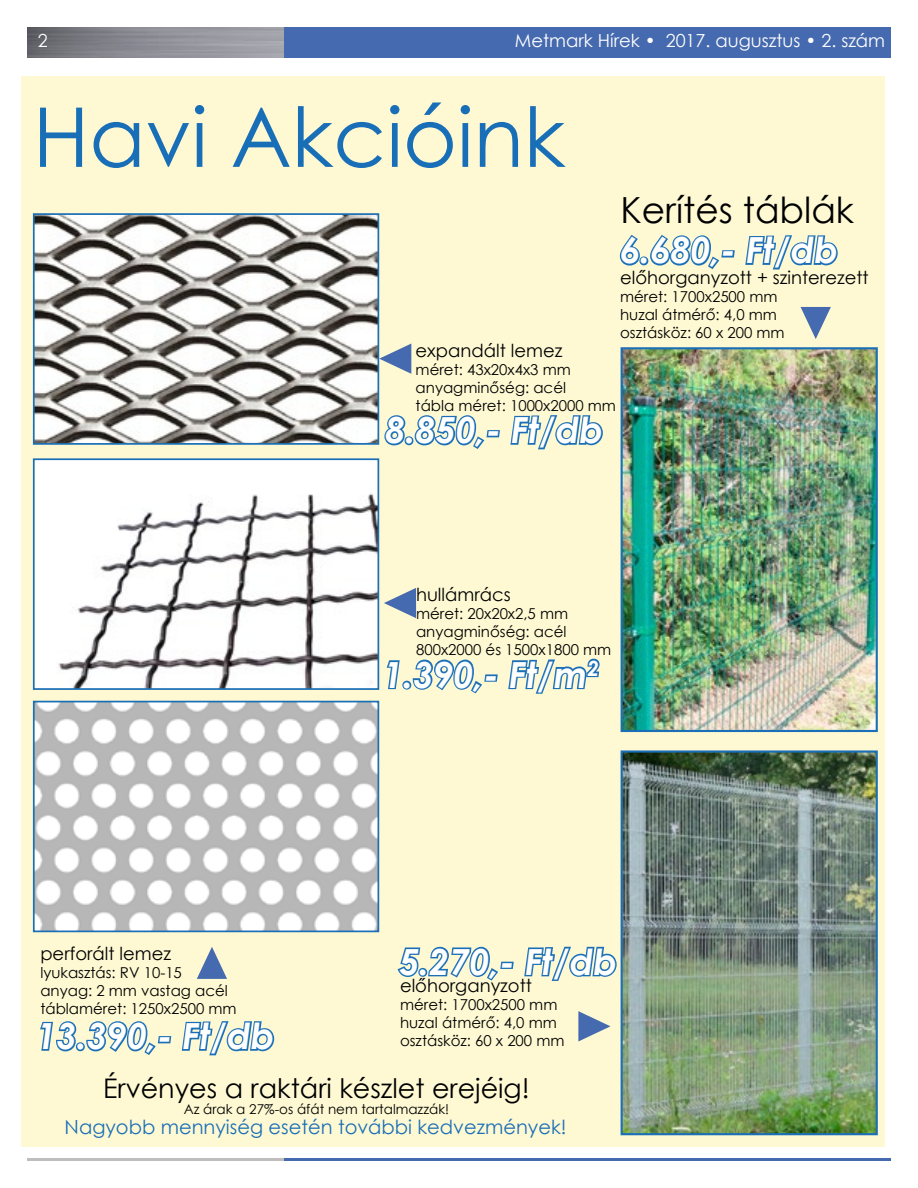
<style>
.page{position:relative;width:918px;height:1188px;background:#fff}
.page>*{position:absolute;margin:0;border:0;box-sizing:border-box;transform-origin:0 0}
.t1{font:82.5px "Century Gothic";color:#196fb7}
.t2{font:italic 700 36px "Century Gothic";color:#fff}
.t3{font:36px "Century Gothic";color:#000}
.t4{font:27px "Century Gothic";color:#000}
.t5{font:19.5px "Century Gothic";color:#1b6fb7}
.t6{font:18px "Century Gothic";color:#000}
.t7{font:18px "Century Gothic";color:#fff}
.t8{font:15px/18px "Century Gothic";color:#000}
.t9{font:13.5px "Century Gothic";color:#000}
</style>
<div class="page">
<div style="left:284px;top:27px;width:607px;height:30px;background:#466aaf"></div>
<img style="left:27px;top:27px;width:257px;height:30px">
<hr style="left:284px;top:1158px;width:607px;height:3px;background:#466aaf">
<hr style="left:27px;top:1158px;width:257px;height:3px;background:#bfbdbe">
<div style="left:21px;top:76px;width:864px;height:1071px;background:#fef9d3"></div>
<svg style="left:578px;top:1011px;width:33px;height:30px"></svg>
<img style="left:624px;top:350px;width:251px;height:379px">
<div style="left:621px;top:347px;width:257px;height:385px;border:2px solid #1b6fb7"></div>
<img style="left:624px;top:753px;width:251px;height:379px">
<div style="left:621px;top:750px;width:257px;height:385px;border:2px solid #1b6fb7"></div>
<img style="left:36px;top:216px;width:340px;height:226px">
<div style="left:33px;top:213px;width:346px;height:232px;border:2px solid #1b6fb7"></div>
<img style="left:36px;top:704px;width:340px;height:225px">
<div style="left:33px;top:701px;width:346px;height:231px;border:2px solid #1b6fb7"></div>
<img style="left:36px;top:461px;width:340px;height:226px">
<div style="left:33px;top:458px;width:346px;height:232px;border:2px solid #1b6fb7"></div>
<svg style="left:801px;top:307px;width:30px;height:32px"></svg>
<svg style="left:379px;top:344px;width:32px;height:30px"></svg>
<svg style="left:197px;top:947px;width:30px;height:32px"></svg>
<svg style="left:384px;top:588px;width:32px;height:30px"></svg>
<svg style="left:397px;top:946px;width:117px;height:35px"></svg>
<svg style="left:524px;top:946px;width:93px;height:35px"></svg>
<svg style="left:619px;top:235px;width:116px;height:34px"></svg>
<svg style="left:745px;top:235px;width:93px;height:35px"></svg>
<svg style="left:384px;top:415px;width:116px;height:34px"></svg>
<svg style="left:510px;top:415px;width:93px;height:35px"></svg>
<svg style="left:40px;top:1021px;width:132px;height:34px"></svg>
<svg style="left:181px;top:1021px;width:94px;height:35px"></svg>
<svg style="left:386px;top:659px;width:112px;height:35px"></svg>
<svg style="left:508px;top:658px;width:92px;height:36px"></svg>
<p class="t7" style="left:38px;top:28px;width:11px">2</p>
<p class="t7" style="left:515px;top:28px;width:372px">Metmark Hírek • 2017. augusztus • 2. szám</p>
<h1 class="t1" style="left:33px;top:79px;width:534px">Havi Akcióink</h1>
<h2 class="t3" style="left:621px;top:185px;width:235px">Kerítés táblák</h2>
<h2 class="t2" style="left:620px;top:223px;width:220px">6.680,- Ft/db</h2>
<p class="t6" style="left:620px;top:265px;width:250px">előhorganyzott + szinterezett</p>
<p class="t8" style="left:620px;top:287px;width:166px">méret: 1700x2500 mm huzal átmérő: 4,0 mm osztásköz: 60 x 200 mm</p>
<p class="t6" style="left:416px;top:338px;width:148px">expandált lemez</p>
<p class="t8" style="left:416px;top:360px;width:202px">méret: 43x20x4x3 mm anyagminőség: acél<br>tábla méret: 1000x2000 mm</p>
<h2 class="t2" style="left:385px;top:403px;width:220px">8.850,- Ft/db</h2>
<p class="t6" style="left:416px;top:582px;width:96px">hullámrács</p>
<p class="t8" style="left:416px;top:605px;width:197px">méret: 20x20x2,5 mm anyagminőség: acél<br>800x2000 és 1500x1800 mm</p>
<p class="t6" style="left:40px;top:941px;width:132px">perforált lemez</p>
<p class="t8" style="left:40px;top:964px;width:198px">lyukasztás: RV 10-15 anyag: 2 mm vastag acél táblaméret: 1250x2500 mm</p>
<h2 class="t2" style="left:36px;top:1009px;width:240px">13.390,- Ft/db</h2>
<h2 class="t2" style="left:383px;top:647px;width:218px">1.390,- Ft/m<sup>2</sup></h2>
<h2 class="t2" style="left:399px;top:934px;width:220px">5.270,- Ft/db</h2>
<p class="t6" style="left:400px;top:973px;width:133px">előhorganyzott</p>
<p class="t8" style="left:400px;top:996px;width:166px">méret: 1700x2500 mm huzal átmérő: 4,0 mm osztásköz: 60 x 200 mm</p>
<h3 class="t4" style="left:103px;top:1069px;width:428px">Érvényes a raktári készlet erejéig!</h3>
<p class="t9" style="left:184px;top:1099px;width:267px">Az árak a 27%-os áfát nem tartalmazzák!</p>
<h3 class="t5" style="left:65px;top:1114px;width:503px">Nagyobb mennyiség esetén további kedvezmények!</h3>
</div>
